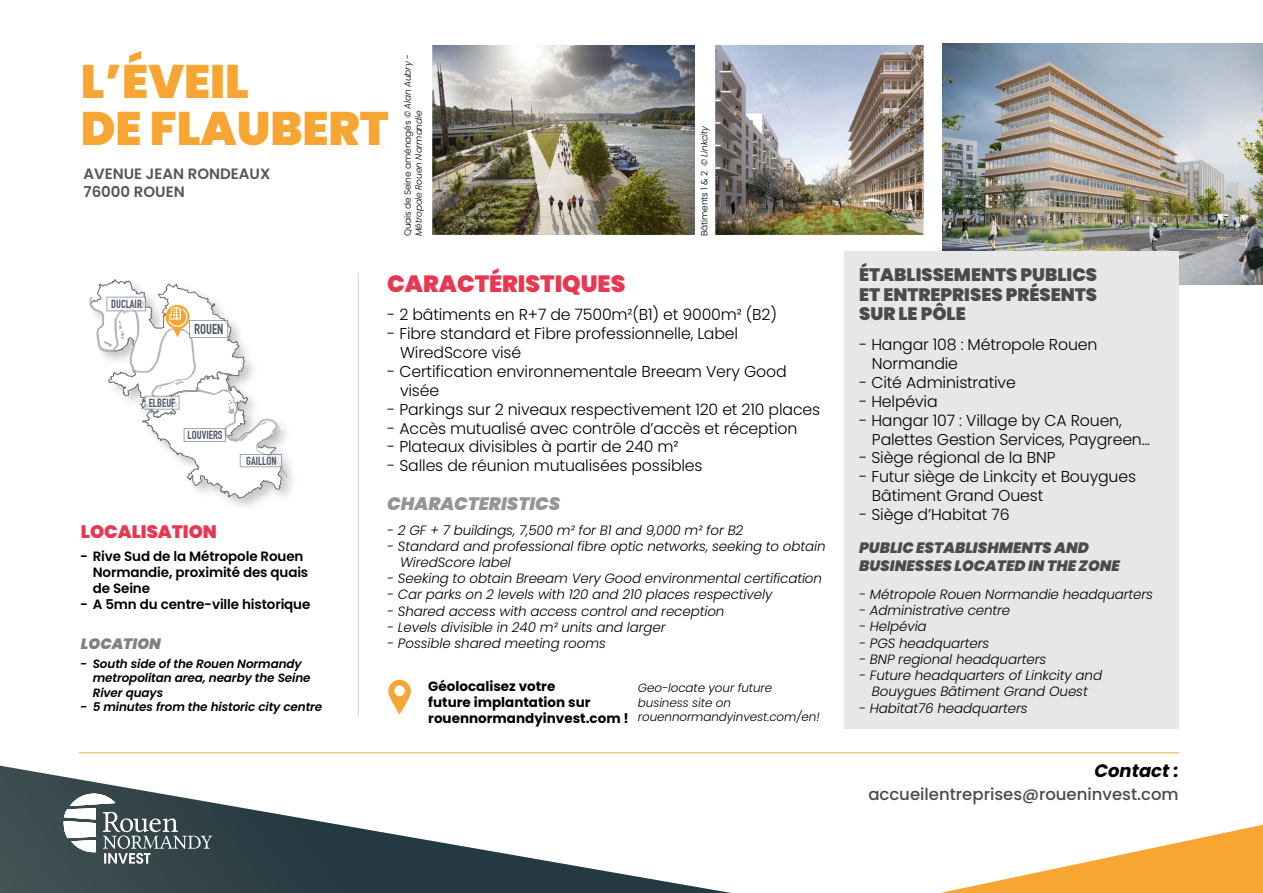
<style>
.page{position:relative;width:1263px;height:893px;background:#fff}
.page>*{position:absolute;margin:0;border:0;box-sizing:border-box;transform-origin:0 0}
.t1{font:900 46.95px "Poppins";color:#f7a633}
.t2{font:900 23.55px "Poppins";color:#e93752}
.t3{font:900 18px/19.5px "Poppins";color:#4b4b4b;text-align:justify}
.t4{font:italic 900 18px "Poppins";color:#959595}
.t5{font:900 18px "Poppins";color:#e93752}
.t6{font:italic 700 18px "Poppins";color:#000}
.t7{font:500 16.5px "Poppins";color:#4b4b4b}
.t8{font:300 15.75px/18.9px "Poppins";letter-spacing:-.01em;color:#000}
.t9{font:italic 900 15px/18px "Poppins";color:#4b4b4b}
.t10{font:600 15px "Poppins";color:#575756}
.t11{font:italic 900 15px "Poppins";color:#818181}
.t12{font:700 14.1px "DIN Condensed";color:#4c5463}
.t13{font:italic 300 13.5px/16.2px "Poppins";letter-spacing:-.01em;color:#000}
.t14{font:600 13.5px/16.2px "Poppins";letter-spacing:-.01em;color:#000}
.t15{font:700 13.5px/16.2px "Poppins";color:#000}
.t16{font:italic 600 12px/14.4px "Poppins";letter-spacing:-.01em;color:#000}
.t17{font:italic 300 12px/14.4px "Poppins";letter-spacing:-.01em;color:#000}
.t18{font:700 11.55px "DIN Condensed";color:#4c5463}
.t19{font:italic 300 9px/10.8px "Poppins";letter-spacing:-.01em;color:#000}
.t20{font:300 9px "Poppins";letter-spacing:-.01em;color:#000}
.s1{font-style:normal}
.s2{font-style:italic}
</style>
<div class="page">
<img style="left:942px;top:44px;width:321px;height:240px">
<div style="left:844px;top:251px;width:335px;height:477px;background:#e7e7e7"></div>
<svg style="left:0;top:766px;width:731px;height:127px"></svg>
<svg style="left:940px;top:825px;width:323px;height:68px"></svg>
<svg style="left:62px;top:790px;width:150px;height:74px"></svg>
<hr style="left:358px;top:273px;width:1px;height:443px;background:#d2d2d2">
<hr style="left:79px;top:752px;width:1100px;height:1px;background:#fbc57d">
<svg style="left:89px;top:279px;width:199px;height:220px"></svg>
<img style="left:716px;top:46px;width:207px;height:188px">
<div style="left:714px;top:44px;width:211px;height:192px;border:1px solid #fff"></div>
<svg style="left:388px;top:680px;width:23px;height:34px"></svg>
<img style="left:433px;top:46px;width:261px;height:188px">
<div style="left:431px;top:44px;width:265px;height:192px;border:1px solid #fff"></div>
<p class="t1" style="left:81px;top:55px;width:170px">L’ÉVEIL</p>
<p class="t1" style="left:81px;top:101px;width:310px">DE FLAUBERT</p>
<p class="t10" style="left:83px;top:165px;width:188px">AVENUE JEAN RONDEAUX</p>
<p class="t10" style="left:83px;top:183px;width:103px">76000 ROUEN</p>
<p class="t19" style="left:402px;top:236px;width:184px;rotate:-90deg"><span class="s1">Quais de Seine aménagés</span> © Alan Aubry -<br>Métropole Rouen Normandie</p>
<p class="t2" style="left:387px;top:270px;width:240px">CARACTÉRISTIQUES</p>
<p class="t20" style="left:699px;top:236px;width:113px;rotate:-90deg">Bâtiments 1 &amp; 2 <span class="s2">© Linkcity</span></p>
<p class="t18" style="left:111px;top:298px;width:32px">DUCLAIR</p>
<p class="t12" style="left:194px;top:321px;width:31px">ROUEN</p>
<p class="t18" style="left:149px;top:396px;width:28px">ELBEUF</p>
<p class="t18" style="left:188px;top:429px;width:36px">LOUVIERS</p>
<p class="t18" style="left:246px;top:454px;width:32px">GAILLON</p>
<p class="t5" style="left:81px;top:521px;width:137px">LOCALISATION</p>
<p class="t14" style="left:93px;top:548px;width:217px;text-indent:-13px">- Rive Sud de la Métropole Rouen<br>Normandie, proximité des quais de Seine</p>
<p class="t14" style="left:80px;top:596px;width:232px">- A 5mn du centre-ville historique</p>
<p class="t11" style="left:81px;top:635px;width:81px">LOCATION</p>
<p class="t16" style="left:93px;top:656px;width:219px;text-indent:-13px">- South side of the Rouen Normandy metropolitan area, nearby the Seine<br>River quays</p>
<p class="t16" style="left:80px;top:700px;width:244px">- 5 minutes from the historic city centre</p>
<p class="t8" style="left:387px;top:305px;width:391px">- 2 bâtiments en R+7 de 7500m²(B1) et 9000m² (B2)</p>
<p class="t8" style="left:400px;top:324px;width:340px;text-indent:-13px">- Fibre standard et Fibre professionnelle, Label<br>WiredScore visé</p>
<p class="t8" style="left:400px;top:362px;width:388px;text-indent:-13px">- Certification environnementale Breeam Very Good visée</p>
<p class="t8" style="left:387px;top:400px;width:434px">- Parkings sur 2 niveaux respectivement 120 et 210 places</p>
<p class="t8" style="left:387px;top:419px;width:412px">- Accès mutualisé avec contrôle d’accès et réception</p>
<p class="t8" style="left:387px;top:438px;width:293px">- Plateaux divisibles à partir de 240 m²</p>
<p class="t8" style="left:387px;top:456px;width:317px">- Salles de réunion mutualisées possibles</p>
<p class="t4" style="left:387px;top:494px;width:175px">CHARACTERISTICS</p>
<p class="t13" style="left:387px;top:522px;width:358px">- 2 GF + 7 buildings, 7,500 m² for B1 and 9,000 m² for B2</p>
<p class="t13" style="left:400px;top:538px;width:427px;text-indent:-13px">- Standard and professional fibre optic networks, seeking to obtain<br>WiredScore label</p>
<p class="t13" style="left:387px;top:570px;width:436px">- Seeking to obtain Breeam Very Good environmental certification</p>
<p class="t13" style="left:387px;top:587px;width:387px">- Car parks on 2 levels with 120 and 210 places respectively</p>
<p class="t13" style="left:387px;top:603px;width:339px">- Shared access with access control and reception</p>
<p class="t13" style="left:387px;top:619px;width:280px">- Levels divisible in 240 m² units and larger</p>
<p class="t13" style="left:387px;top:635px;width:220px">- Possible shared meeting rooms</p>
<p class="t15" style="left:428px;top:678px;width:202px">Géolocalisez votre<br>future implantation sur rouennormandyinvest.com !</p>
<p class="t17" style="left:638px;top:681px;width:183px">Geo-locate your future business site on rouennormandyinvest.com/en!</p>
<p class="t3" style="left:859px;top:265px;width:239px">ÉTABLISSEMENTS PUBLICS ET ENTREPRISES PRÉSENTS SUR LE PÔLE</p>
<p class="t8" style="left:872px;top:335px;width:227px;text-indent:-13px">- Hangar 108 : Métropole Rouen<br>Normandie</p>
<p class="t8" style="left:859px;top:373px;width:158px">- Cité Administrative</p>
<p class="t8" style="left:859px;top:392px;width:80px">- Helpévia</p>
<p class="t8" style="left:872px;top:411px;width:280px;text-indent:-13px">- Hangar 107 : Village by CA Rouen,<br>Palettes Gestion Services, Paygreen...</p>
<p class="t8" style="left:859px;top:449px;width:198px">- Siège régional de la BNP</p>
<p class="t8" style="left:872px;top:467px;width:266px;text-indent:-13px">- Futur siège de Linkcity et Bouygues<br>Bâtiment Grand Ouest</p>
<p class="t8" style="left:859px;top:505px;width:152px">- Siège d’Habitat 76</p>
<p class="t9" style="left:859px;top:539px;width:262px">PUBLIC ESTABLISHMENTS AND<br>BUSINESSES LOCATED IN THE ZONE</p>
<p class="t13" style="left:859px;top:586px;width:295px">- Métropole Rouen Normandie headquarters</p>
<p class="t13" style="left:859px;top:602px;width:153px">- Administrative centre</p>
<p class="t13" style="left:859px;top:619px;width:69px">- Helpévia</p>
<p class="t13" style="left:859px;top:635px;width:132px">- PGS headquarters</p>
<p class="t13" style="left:859px;top:651px;width:189px">- BNP regional headquarters</p>
<p class="t13" style="left:859px;top:667px;width:244px;text-align:center">- Future headquarters of Linkcity and<br>Bouygues Bâtiment Grand Ouest</p>
<p class="t13" style="left:859px;top:700px;width:170px">- Habitat76 headquarters</p>
<p class="t6" style="left:1094px;top:760px;width:86px">Contact :</p>
<p class="t7" style="left:868px;top:784px;width:312px">accueilentreprises@roueninvest.com</p>
</div>
